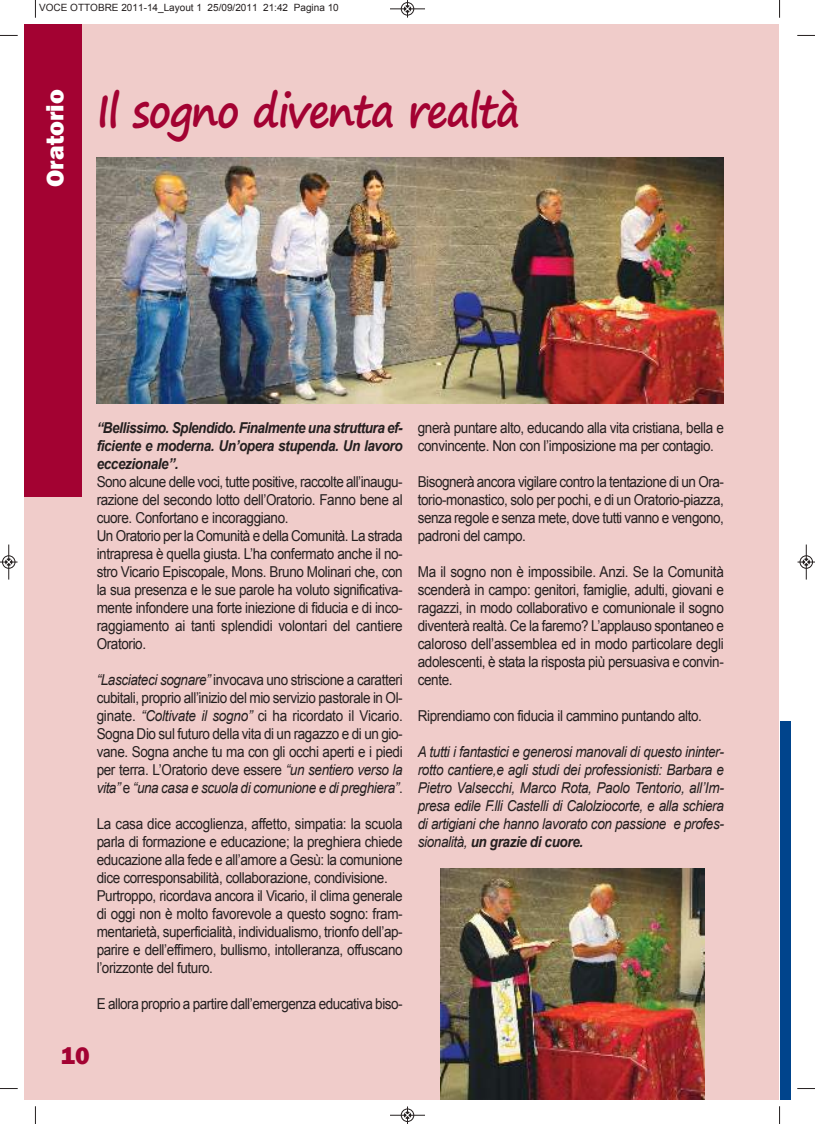
<style>
.page{position:relative;width:815px;height:1124px;background:#fff}
.page>*{position:absolute;margin:0;border:0;box-sizing:border-box;transform-origin:0 0}
.t1{font:700 45px "Segoe Print";letter-spacing:-.035em;color:#a30232;scale:.9 1}
.t2{font:800 25px "Franklin Gothic";color:#fff}
.t3{font:800 25px "Franklin Gothic";color:#a30232}
.t4{font:15px/18px "Arial";letter-spacing:-.03em;color:#241f1f;scale:.9 1}
.t5{font:italic 15px/18px "Arial";letter-spacing:-.03em;color:#241f1f;text-align:justify;scale:.9 1}
.t6{font:italic 700 15px/18px "Arial";letter-spacing:-.035em;color:#241f1f;text-align:justify;scale:.9 1}
.t7{font:10px "Arial";color:#241f1f}
.s1{font-style:italic}
.s2{font-weight:700}
</style>
<div class="page">
<div style="left:24px;top:24px;width:755px;height:1075px;background:#f0ccca"></div>
<img style="left:97px;top:157px;width:627px;height:246px">
<div style="left:780px;top:720px;width:11px;height:379px;background:#00448c"></div>
<div style="left:24px;top:24px;width:58px;height:473px;background:#a30232"></div>
<img style="left:441px;top:868px;width:264px;height:231px">
<svg style="left:35px;top:0;width:1px;height:18px"></svg>
<svg style="left:0;top:35px;width:18px;height:1px"></svg>
<svg style="left:779px;top:0;width:1px;height:18px"></svg>
<svg style="left:797px;top:35px;width:18px;height:1px"></svg>
<svg style="left:35px;top:1106px;width:1px;height:17px"></svg>
<svg style="left:779px;top:1106px;width:1px;height:17px"></svg>
<div style="left:401px;top:2px;width:13px;height:14px;border:1px solid #fff;border-radius:50%"></div>
<hr style="left:390px;top:8px;width:35px;height:1px;background:#241f1f">
<div style="left:401px;top:2px;width:13px;height:13px;border:1px solid #241f1f;border-radius:50%"></div>
<svg style="left:404px;top:0;width:7px;height:18px"></svg>
<hr style="left:390px;top:1114px;width:35px;height:1px;background:#241f1f">
<div style="left:401px;top:1108px;width:13px;height:13px;border:1px solid #241f1f;border-radius:50%"></div>
<svg style="left:404px;top:1106px;width:7px;height:17px"></svg>
<div style="left:2px;top:555px;width:14px;height:14px;border:1px solid #fff;border-radius:50%"></div>
<hr style="left:8px;top:544px;width:1px;height:35px;background:#241f1f">
<div style="left:2px;top:555px;width:13px;height:13px;border:1px solid #241f1f;border-radius:50%"></div>
<svg style="left:0;top:558px;width:18px;height:7px"></svg>
<div style="left:799px;top:555px;width:14px;height:14px;border:1px solid #fff;border-radius:50%"></div>
<hr style="left:806px;top:544px;width:1px;height:35px;background:#241f1f">
<div style="left:800px;top:555px;width:13px;height:13px;border:1px solid #241f1f;border-radius:50%"></div>
<svg style="left:798px;top:558px;width:17px;height:7px"></svg>
<p class="t7" style="left:39px;top:2px;width:301px">VOCE OTTOBRE 2011-14_Layout 1 25/09/2011 21:42 Pagina 10</p>
<h2 class="t2" style="left:41px;top:187px;width:99px;rotate:-90deg">Oratorio</h2>
<h1 class="t1" style="left:97px;top:71px;width:472px">Il sogno diventa realtà</h1>
<p class="t6" style="left:97px;top:418px;width:342px">“bellissimo. Splendido. Finalmente una struttura ef&shy;ficiente e moderna. Un’opera stupenda. Un lavoro eccezionale”.</p>
<p class="t4" style="left:97px;top:472px;width:342px">Sono alcune delle voci, tutte positive, raccolte all’inaugu&shy;razione del secondo lotto dell’Oratorio. Fanno bene al cuore. Confortano e incoraggiano.<br>Un Oratorio per la Comunità e della Comunità. La strada intrapresa è quella giusta. L’ha confermato anche il no&shy;stro Vicario Episcopale, Mons. Bruno Molinari che, con la sua presenza e le sue parole ha voluto significativa&shy;mente infondere una forte iniezione di fiducia e di inco&shy;raggiamento ai tanti splendidi volontari del cantiere Oratorio.</p>
<p class="t4" style="left:97px;top:670px;width:342px;text-align:justify"><span class="s1">“Lasciateci sognare”</span> invocava uno striscione a caratteri cubitali, proprio all’inizio del mio servizio pastorale in Ol&shy;ginate. <span class="s1">“Coltivate il sogno”</span> ci ha ricordato il Vicario.<br>Sogna Dio sul futuro della vita di un ragazzo e di un gio&shy;vane. Sogna anche tu ma con gli occhi aperti e i piedi per terra. L’Oratorio deve essere <span class="s1">“un sentiero verso la vita”</span> e <span class="s1">“una casa e scuola di comunione e di preghiera”</span>.</p>
<p class="t4" style="left:97px;top:814px;width:342px">La casa dice accoglienza, affetto, simpatia: la scuola parla di formazione e educazione; la preghiera chiede educazione alla fede e all’amore a Gesù: la comunione dice corresponsabilità, collaborazione, condivisione.<br>Purtroppo, ricordava ancora il Vicario, il clima generale di oggi non è molto favorevole a questo sogno: fram&shy;mentarietà, superficialità, individualismo, trionfo dell’ap&shy;parire e dell’effimero, bullismo, intolleranza, offuscano l’orizzonte del futuro.</p>
<p class="t4" style="left:97px;top:994px;width:342px">E allora proprio a partire dall’emergenza educativa biso-</p>
<p class="t4" style="left:418px;top:418px;width:342px">gnerà puntare alto, educando alla vita cristiana, bella e convincente. Non con l’imposizione ma per contagio.</p>
<p class="t4" style="left:418px;top:472px;width:342px;text-align:justify">Bisognerà ancora vigilare contro la tentazione di un Ora&shy;torio-monastico, solo per pochi, e di un Oratorio-piazza, senza regole e senza mete, dove tutti vanno e vengono, padroni del campo.</p>
<p class="t4" style="left:418px;top:562px;width:342px;text-align:justify">Ma il sogno non è impossibile. Anzi. Se la Comunità scenderà in campo: genitori, famiglie, adulti, giovani e ragazzi, in modo collaborativo e comunionale il sogno diventerà realtà. Ce la faremo? L’applauso spontaneo e caloroso dell’assemblea ed in modo particolare degli adolescenti, è stata la risposta più persuasiva e convin&shy;cente.</p>
<p class="t4" style="left:418px;top:706px;width:317px">Riprendiamo con fiducia il cammino puntando alto.</p>
<p class="t5" style="left:418px;top:742px;width:342px">A tutti i fantastici e generosi manovali di questo ininter&shy;rotto cantiere,e agli studi dei professionisti: Barbara e Pietro Valsecchi, Marco Rota, Paolo Tentorio, all’Im&shy;presa edile F.lli Castelli di Calolziocorte, e alla schiera di artigiani che hanno lavorato con passione e profes&shy;sionalità, <span class="s2">un grazie di cuore.</span></p>
<h2 class="t3" style="left:60px;top:1040px;width:31px">10</h2>
</div>
